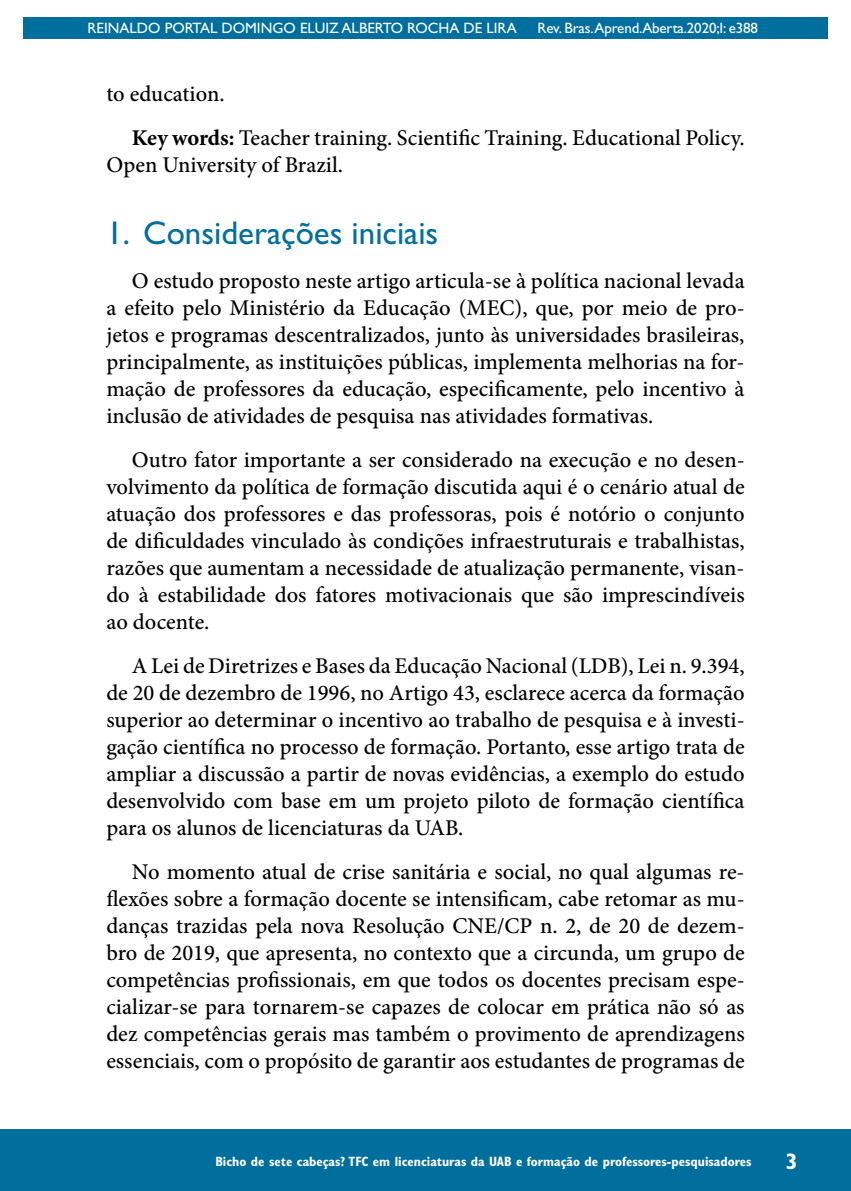
<style>
.page{position:relative;width:851px;height:1191px;background:#fff}
.page>*{position:absolute;margin:0;border:0;box-sizing:border-box;transform-origin:0 0}
.t1{font:33px "Gill Sans Std";color:#006f9e}
.t2{font:500 22.5px/27px "Minion Pro";color:#000;text-align:justify}
.t3{font:700 condensed 22.5px "Gill Sans";color:#fff}
.t4{font:15px "Gill Sans Std";color:#fff}
.t5{font:700 condensed 13.5px "Gill Sans";color:#fff}
.s1{font-weight:700}
</style>
<div class="page">
<hr style="left:104px;top:0;width:1px;height:467px;background:#006f9e">
<div style="left:23px;top:17px;width:804px;height:21px;background:#006f9e"></div>
<div style="left:0;top:1129px;width:850px;height:62px;background:#006f9e"></div>
<p class="t4" style="left:88px;top:19px;width:430px">REINALDO PORTAL DOMINGO ELUIZ ALBERTO ROCHA DE LIRA</p>
<p class="t4" style="left:537px;top:19px;width:222px">Rev. Bras.Aprend.Aberta.2020;I: e388</p>
<p class="t2" style="left:132px;top:72px;width:614px;line-height:44px;text-indent:-26px">to education.<br><span class="s1">Key words:</span> Teacher training. Scientific Training. Educational Policy.</p>
<p class="t2" style="left:106px;top:152px;width:238px">Open University of Brazil.</p>
<h1 class="t1" style="left:106px;top:214px;width:333px">1. Considerações iniciais</h1>
<p class="t2" style="left:106px;top:267px;width:639px;text-indent:26px">O estudo proposto neste artigo articula-se à política nacional levada a efeito pelo Ministério da Educação (MEC), que, por meio de pro&shy;jetos e programas descentralizados, junto às universidades brasileiras, principalmente, as instituições públicas, implementa melhorias na for&shy;mação de professores da educação, especificamente, pelo incentivo à inclusão de atividades de pesquisa nas atividades formativas.</p>
<p class="t2" style="left:106px;top:446px;width:639px;text-indent:26px">Outro fator importante a ser considerado na execução e no desen&shy;volvimento da política de formação discutida aqui é o cenário atual de atuação dos professores e das professoras, pois é notório o conjunto de dificuldades vinculado às condições infraestruturais e trabalhistas, razões que aumentam a necessidade de atualização permanente, visan&shy;do à estabilidade dos fatores motivacionais que são imprescindíveis ao docente.</p>
<p class="t2" style="left:106px;top:652px;width:639px;text-indent:26px">A Lei de Diretrizes e Bases da Educação Nacional (LDB), Lei n. 9.394, de 20 de dezembro de 1996, no Artigo 43, esclarece acerca da formação superior ao determinar o incentivo ao trabalho de pesquisa e à investi&shy;gação científica no processo de formação. Portanto, esse artigo trata de ampliar a discussão a partir de novas evidências, a exemplo do estudo desenvolvido com base em um projeto piloto de formação científica para os alunos de licenciaturas da UAB.</p>
<p class="t2" style="left:106px;top:858px;width:639px;text-indent:26px">No momento atual de crise sanitária e social, no qual algumas re&shy;flexões sobre a formação docente se intensificam, cabe retomar as mu&shy;danças trazidas pela nova Resolução CNE/CP n. 2, de 20 de dezem&shy;bro de 2019, que apresenta, no contexto que a circunda, um grupo de competências profissionais, em que todos os docentes precisam espe&shy;cializar-se para tornarem-se capazes de colocar em prática não só as dez competências gerais mas também o provimento de aprendizagens essenciais, com o propósito de garantir aos estudantes de programas de</p>
<p class="t5" style="left:215px;top:1153px;width:537px">Bicho de sete cabeças? TFC em licenciaturas da UAB e formação de professores-pesquisadores</p>
<p class="t3" style="left:785px;top:1148px;width:13px">3</p>
</div>
